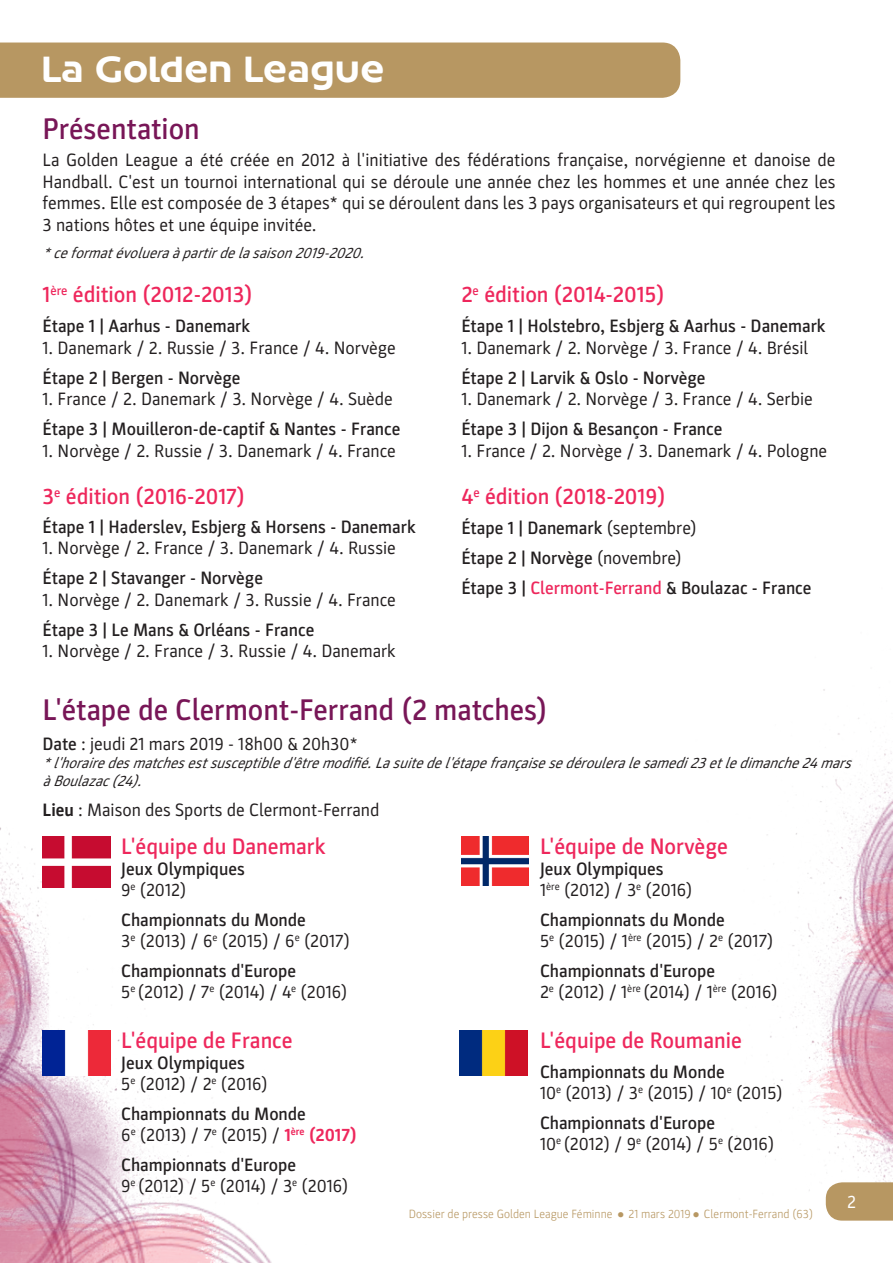
<style>
.page{position:relative;width:893px;height:1263px;background:#fff}
.page>*{position:absolute;margin:0;border:0;box-sizing:border-box;transform-origin:0 0}
.t1{font:34.5px "FF Hand";letter-spacing:-.005em;color:#fff}
.t2{font:500 30px "Parka";color:#781657}
.t3{font:500 22.5px "Parka";color:#ee275c}
.t4{font:18px/21.6px "Parka";color:#231f20;text-align:justify}
.t5{font:500 18px "Parka";color:#231f20}
.t6{font:18px "Parka";color:#fff}
.t7{font:italic 15px/18px "Parka";color:#231f20}
.t8{font:300 12px "Parka";color:#b79762}
.s1{font-weight:400}
.s2{color:#ee275c}
.s3{font-weight:500}
.s4{font-weight:700}
.s5{font-weight:700;color:#ee275c}
</style>
<div class="page">
<img style="left:0;top:42px;width:893px;height:1221px">
<img style="left:43px;top:837px;width:67px;height:51px">
<img style="left:460px;top:1031px;width:67px;height:45px">
<img style="left:43px;top:1031px;width:67px;height:45px">
<img style="left:461px;top:837px;width:68px;height:49px">
<div style="left:826px;top:1182px;width:67px;height:38px;background:#b79762"></div>
<div style="left:0;top:43px;width:680px;height:55px;background:#b79762"></div>
<p class="t1" style="left:43px;top:47px;width:344px">La Golden League</p>
<p class="t2" style="left:43px;top:112px;width:159px">Présentation</p>
<p class="t4" style="left:43px;top:149px;width:795px">La Golden League a été créée en 2012 à l'initiative des fédérations française, norvégienne et danoise de Handball. C'est un tournoi international qui se déroule une année chez les hommes et une année chez les femmes. Elle est composée de 3 étapes* qui se déroulent dans les 3 pays organisateurs et qui regroupent les 3 nations hôtes et une équipe invitée.</p>
<p class="t7" style="left:43px;top:244px;width:329px">*ceformatévolueraàpartirdelasaison2019-2020.</p>
<p class="t3" style="left:43px;top:282px;width:211px">1<sup>ère</sup> édition (2012-2013)</p>
<p class="t5" style="left:43px;top:316px;width:209px">Étape 1 | Aarhus - Danemark</p>
<p class="t4" style="left:43px;top:337px;width:355px">1. Danemark / 2. Russie / 3. France / 4. Norvège</p>
<p class="t5" style="left:43px;top:368px;width:200px">Étape 2 | Bergen - Norvège</p>
<p class="t4" style="left:43px;top:388px;width:352px">1. France / 2. Danemark / 3. Norvège / 4. Suède</p>
<p class="t5" style="left:43px;top:419px;width:359px">Étape 3 | Mouilleron-de-captif &amp; Nantes - France</p>
<p class="t4" style="left:43px;top:440px;width:355px">1. Norvège / 2. Russie / 3. Danemark / 4. France</p>
<p class="t3" style="left:43px;top:484px;width:204px">3<sup>e</sup> édition (2016-2017)</p>
<p class="t5" style="left:43px;top:516px;width:375px">Étape 1 | Haderslev, Esbjerg &amp; Horsens - Danemark</p>
<p class="t4" style="left:43px;top:537px;width:355px">1. Norvège / 2. France / 3. Danemark / 4. Russie</p>
<p class="t5" style="left:43px;top:568px;width:222px">Étape 2 | Stavanger - Norvège</p>
<p class="t4" style="left:43px;top:589px;width:355px">1. Norvège / 2. Danemark / 3. Russie / 4. France</p>
<p class="t5" style="left:43px;top:620px;width:273px">Étape 3 | Le Mans &amp; Orléans - France</p>
<p class="t4" style="left:43px;top:641px;width:355px">1. Norvège / 2. France / 3. Russie / 4. Danemark</p>
<p class="t3" style="left:461px;top:282px;width:204px">2<sup>e</sup> édition (2014-2015)</p>
<p class="t5" style="left:461px;top:316px;width:366px">Étape 1 | Holstebro, Esbjerg &amp; Aarhus - Danemark</p>
<p class="t4" style="left:461px;top:337px;width:348px">1. Danemark / 2. Norvège / 3. France / 4. Brésil</p>
<p class="t5" style="left:461px;top:368px;width:246px">Étape 2 | Larvik &amp; Oslo - Norvège</p>
<p class="t4" style="left:461px;top:388px;width:353px">1. Danemark / 2. Norvège / 3. France / 4. Serbie</p>
<p class="t5" style="left:461px;top:419px;width:263px">Étape 3 | Dijon &amp; Besançon - France</p>
<p class="t4" style="left:461px;top:440px;width:367px">1. France / 2. Norvège / 3. Danemark / 4. Pologne</p>
<p class="t3" style="left:461px;top:484px;width:205px">4<sup>e</sup> édition (2018-2019)</p>
<p class="t5" style="left:461px;top:518px;width:237px">Étape 1 | Danemark <span class="s1">(septembre)</span></p>
<p class="t5" style="left:461px;top:548px;width:222px">Étape 2 | Norvège <span class="s1">(novembre)</span></p>
<p class="t5" style="left:461px;top:578px;width:352px">Étape 3 | <span class="s2">Clermont-Ferrand</span> &amp; Boulazac - France</p>
<p class="t2" style="left:43px;top:693px;width:506px">L'étape de Clermont-Ferrand (2 matches)</p>
<p class="t4" style="left:43px;top:733px;width:317px"><span class="s3">Date</span> : jeudi 21 mars 2019 - 18h00 &amp; 20h30*</p>
<p class="t7" style="left:43px;top:754px;width:816px">*l'horairedesmatchesestsusceptibled'êtremodifié.Lasuitedel'étapefrançaisesedérouleralesamedi23etledimanche24mars àBoulazac(24).</p>
<p class="t4" style="left:43px;top:799px;width:338px"><span class="s4">Lieu</span> : Maison des Sports de Clermont-Ferrand</p>
<p class="t3" style="left:121px;top:834px;width:206px">L'équipe du Danemark</p>
<p class="t5" style="left:121px;top:859px;width:125px">Jeux Olympiques</p>
<p class="t4" style="left:121px;top:879px;width:67px">9<sup>e</sup> (2012)</p>
<p class="t5" style="left:121px;top:910px;width:186px">Championnats du Monde</p>
<p class="t4" style="left:121px;top:930px;width:230px">3<sup>e</sup> (2013) / 6<sup>e</sup> (2015) / 6<sup>e</sup> (2017)</p>
<p class="t5" style="left:121px;top:961px;width:177px">Championnats d'Europe</p>
<p class="t4" style="left:121px;top:981px;width:228px">5<sup>e</sup> (2012) / 7<sup>e</sup> (2014) / 4<sup>e</sup> (2016)</p>
<p class="t3" style="left:540px;top:834px;width:189px">L'équipe de Norvège</p>
<p class="t5" style="left:540px;top:859px;width:125px">Jeux Olympiques</p>
<p class="t4" style="left:540px;top:879px;width:154px">1<sup>ère</sup> (2012) / 3<sup>e</sup> (2016)</p>
<p class="t5" style="left:540px;top:910px;width:186px">Championnats du Monde</p>
<p class="t4" style="left:540px;top:930px;width:235px">5<sup>e</sup> (2015) / 1<sup>ère</sup> (2015) / 2<sup>e</sup> (2017)</p>
<p class="t5" style="left:540px;top:961px;width:177px">Championnats d'Europe</p>
<p class="t4" style="left:540px;top:981px;width:239px">2<sup>e</sup> (2012) / 1<sup>ère</sup> (2014) / 1<sup>ère</sup> (2016)</p>
<p class="t3" style="left:121px;top:1028px;width:173px">L'équipe de France</p>
<p class="t5" style="left:121px;top:1053px;width:125px">Jeux Olympiques</p>
<p class="t4" style="left:121px;top:1073px;width:148px">5<sup>e</sup> (2012) / 2<sup>e</sup> (2016)</p>
<p class="t5" style="left:121px;top:1104px;width:186px">Championnats du Monde</p>
<p class="t4" style="left:121px;top:1124px;width:237px">6<sup>e</sup> (2013) / 7<sup>e</sup> (2015) / <span class="s5">1</span><sup>ère</sup> <span class="s5">(2017)</span></p>
<p class="t5" style="left:121px;top:1155px;width:177px">Championnats d'Europe</p>
<p class="t4" style="left:121px;top:1175px;width:229px">9<sup>e</sup> (2012) / 5<sup>e</sup> (2014) / 3<sup>e</sup> (2016)</p>
<p class="t3" style="left:540px;top:1028px;width:203px">L'équipe de Roumanie</p>
<p class="t5" style="left:540px;top:1062px;width:186px">Championnats du Monde</p>
<p class="t4" style="left:540px;top:1082px;width:244px">10<sup>e</sup> (2013) / 3<sup>e</sup> (2015) / 10<sup>e</sup> (2015)</p>
<p class="t5" style="left:540px;top:1113px;width:177px">Championnats d'Europe</p>
<p class="t4" style="left:540px;top:1133px;width:236px">10<sup>e</sup> (2012) / 9<sup>e</sup> (2014) / 5<sup>e</sup> (2016)</p>
<p class="t8" style="left:409px;top:1207px;width:406px">Dossier de presse Golden League Féminne ● 21 mars 2019 ● Clermont-Ferrand (63)</p>
<p class="t6" style="left:847px;top:1192px;width:10px">2</p>
</div>
